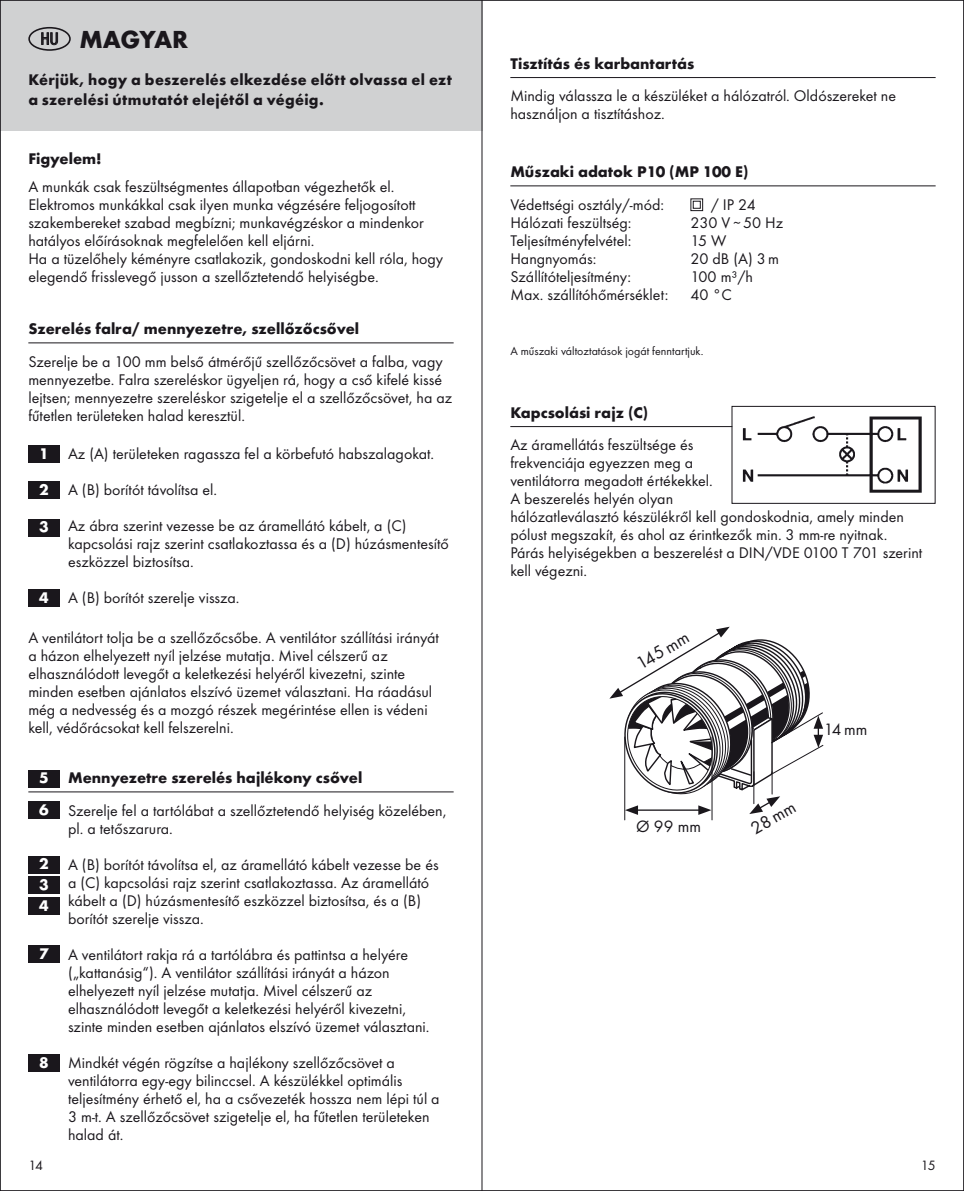
<style>
.page{position:relative;width:964px;height:1191px;background:#fff}
.page>*{position:absolute;margin:0;border:0;box-sizing:border-box;transform-origin:0 0}
.t1{font:700 25.6px "Futura TOT";letter-spacing:-.025em;color:#1a171c}
.t2{font:18.4px "Futura TOT Boo";color:#1a171c}
.t3{font:17px "Futura TOT Boo";letter-spacing:.01em;color:#1a171c}
.t4{font:16px/18px "Futura TOT Boo";color:#1a171c}
.t5{font:700 16px "Futura TOT";color:#1a171c}
.t6{font:700 16px/20px "Futura TOT";letter-spacing:.02em;color:#1a171c}
.t7{font:700 16px "Futura TOT";color:#fff}
.t8{font:14px "Futura TOT Boo";color:#1a171c}
.t9{font:12px "Futura TOT Boo";color:#1a171c}
.s1{font-family:"Helvetica Neue";font-weight:400;font-stretch:condensed;font-size:16.4px}
.s2{font-family:"Futura TOT";font-weight:700;color:#fff}
</style>
<div class="page">
<hr style="left:510px;top:426px;width:222px;height:1px;background:#1a171c">
<img style="left:742px;top:416px;width:180px;height:77px">
<div style="left:731px;top:406px;width:204px;height:98px;border:1px solid #1a171c"></div>
<div style="left:690px;top:198px;width:13px;height:13px;border:1px solid #1a171c"></div>
<div style="left:693px;top:201px;width:8px;height:8px;border:1px solid #1a171c"></div>
<hr style="left:510px;top:185px;width:425px;height:1px;background:#1a171c">
<div style="left:28px;top:897px;width:32px;height:17px;background:#1a171c"></div>
<div style="left:28px;top:876px;width:32px;height:17px;background:#1a171c"></div>
<div style="left:28px;top:856px;width:32px;height:17px;background:#1a171c"></div>
<div style="left:28px;top:801px;width:32px;height:18px;background:#1a171c"></div>
<div style="left:28px;top:770px;width:32px;height:17px;background:#1a171c"></div>
<div style="left:28px;top:945px;width:32px;height:18px;background:#1a171c"></div>
<div style="left:28px;top:1054px;width:32px;height:17px;background:#1a171c"></div>
<hr style="left:28px;top:791px;width:426px;height:1px;background:#1a171c">
<hr style="left:510px;top:77px;width:425px;height:1px;background:#1a171c">
<hr style="left:28px;top:342px;width:426px;height:1px;background:#1a171c">
<div style="left:28px;top:589px;width:32px;height:17px;background:#1a171c"></div>
<div style="left:28px;top:519px;width:32px;height:17px;background:#1a171c"></div>
<div style="left:28px;top:481px;width:32px;height:18px;background:#1a171c"></div>
<div style="left:28px;top:445px;width:32px;height:17px;background:#1a171c"></div>
<hr style="left:712px;top:737px;width:1px;height:83px;background:#1a171c">
<hr style="left:624px;top:737px;width:1px;height:83px;background:#1a171c">
<svg style="left:609px;top:626px;width:215px;height:189px"></svg>
<div style="left:0;top:0;width:482px;height:130px;background:#d0d1d2"></div>
<div style="left:28px;top:27px;width:43px;height:24px;border:2px solid #1a171c;border-radius:50%"></div>
<svg style="left:41px;top:32px;width:17px;height:13px"></svg>
<hr style="left:482px;top:0;width:1px;height:1191px;background:#1a171c">
<h1 class="t1" style="left:41px;top:23px;width:149px"><span class="s1">HU</span> MAGYAR</h1>
<p class="t6" style="left:28px;top:70px;width:425px">Kérjük, hogy a beszerelés elkezdése előtt olvassa el ezt a szerelési útmutatót elejétől a végéig.</p>
<p class="t5" style="left:28px;top:149px;width:75px">Figyelem!</p>
<p class="t4" style="left:28px;top:178px;width:416px">A munkák csak feszültségmentes állapotban végezhetők el.<br>Elektromos munkákkal csak ilyen munka végzésére feljogosított szakembereket szabad megbízni; munkavégzéskor a mindenkor hatályos előírásoknak megfelelően kell eljárni.<br>Ha a tüzelőhely kéményre csatlakozik, gondoskodni kell róla, hogy elegendő frisslevegő jusson a szellőztetendő helyiségbe.</p>
<p class="t5" style="left:28px;top:319px;width:332px">Szerelés falra/ mennyezetre, szellőzőcsővel</p>
<p class="t4" style="left:28px;top:352px;width:425px">Szerelje be a 100 mm belső átmérőjű szellőzőcsövet a falba, vagy mennyezetbe. Falra szereléskor ügyeljen rá, hogy a cső kifelé kissé lejtsen; mennyezetre szereléskor szigetelje el a szellőzőcsövet, ha az fűtetlen területeken halad keresztül.</p>
<p class="t4" style="left:39px;top:444px;width:396px"><span class="s2">1</span> Az (A) területeken ragassza fel a körbefutó habszalagokat.</p>
<p class="t4" style="left:68px;top:480px;width:151px">A (B) borítót távolítsa el.</p>
<p class="t4" style="left:68px;top:516px;width:382px">Az ábra szerint vezesse be az áramellátó kábelt, a (C) kapcsolási rajz szerint csatlakoztassa és a (D) húzásmentesítő eszközzel biztosítsa.</p>
<p class="t4" style="left:68px;top:588px;width:173px">A (B) borítót szerelje vissza.</p>
<p class="t7" style="left:39px;top:480px;width:11px">2</p>
<p class="t7" style="left:39px;top:517px;width:11px">3</p>
<p class="t7" style="left:39px;top:587px;width:11px">4</p>
<p class="t5" style="left:510px;top:54px;width:185px">Tisztítás és karbantartás</p>
<p class="t4" style="left:510px;top:87px;width:387px">Mindig válassza le a készüléket a hálózatról. Oldószereket ne használjon a tisztításhoz.</p>
<p class="t5" style="left:510px;top:162px;width:240px">Műszaki adatok P10 (MP 100 E)</p>
<p class="t4" style="left:510px;top:196px;width:155px">Védettségi osztály/-mód:</p>
<p class="t4" style="left:711px;top:196px;width:46px">/ IP 24</p>
<p class="t4" style="left:510px;top:214px;width:123px">Hálózati feszültség:</p>
<p class="t4" style="left:690px;top:214px;width:94px">230 V <sub>~</sub> 50 Hz</p>
<p class="t4" style="left:510px;top:232px;width:122px">Teljesítményfelvétel:</p>
<p class="t4" style="left:690px;top:232px;width:38px">15 W</p>
<p class="t4" style="left:510px;top:250px;width:87px">Hangnyomás:</p>
<p class="t4" style="left:690px;top:250px;width:90px">20 dB (A) 3 m</p>
<p class="t4" style="left:510px;top:268px;width:122px">Szállítóteljesítmény:</p>
<p class="t4" style="left:690px;top:268px;width:64px">100 m³/h</p>
<p class="t4" style="left:510px;top:286px;width:160px">Max. szállítóhőmérséklet:</p>
<p class="t4" style="left:690px;top:286px;width:43px">40 °C</p>
<p class="t9" style="left:510px;top:344px;width:195px">A műszaki változtatások jogát fenntartjuk.</p>
<p class="t5" style="left:510px;top:402px;width:139px">Kapcsolási rajz (C)</p>
<p class="t4" style="left:510px;top:435px;width:413px">Az áramellátás feszültsége és<br>frekvenciája egyezzen meg a<br>ventilátorra megadott értékekkel.<br>A beszerelés helyén olyan<br>hálózatleválasztó készülékről kell gondoskodnia, amely minden pólust megszakít, és ahol az érintkezők min. 3 mm-re nyitnak.<br>Párás helyiségekben a beszerelést a DIN/VDE 0100 T 701 szerint kell végezni.</p>
<p class="t4" style="left:28px;top:628px;width:412px">A ventilátort tolja be a szellőzőcsőbe. A ventilátor szállítási irányát a házon elhelyezett nyíl jelzése mutatja. Mivel célszerű az elhasználódott levegőt a keletkezési helyéről kivezetni, szinte minden esetben ajánlatos elszívó üzemet választani. Ha ráadásul még a nedvesség és a mozgó részek megérintése ellen is védeni kell, védőrácsokat kell felszerelni.</p>
<p class="t2" style="left:632px;top:655px;width:59px;rotate:-30deg">145 mm</p>
<p class="t7" style="left:39px;top:768px;width:11px">5</p>
<p class="t7" style="left:39px;top:800px;width:11px">6</p>
<p class="t7" style="left:39px;top:854px;width:11px">2</p>
<p class="t7" style="left:39px;top:874px;width:11px">3</p>
<p class="t7" style="left:39px;top:895px;width:11px">4</p>
<p class="t7" style="left:39px;top:944px;width:11px">7</p>
<p class="t7" style="left:39px;top:1052px;width:11px">8</p>
<p class="t5" style="left:68px;top:768px;width:296px">Mennyezetre szerelés hajlékony csővel</p>
<p class="t4" style="left:68px;top:801px;width:380px">Szerelje fel a tartólábat a szellőztetendő helyiség közelében, pl. a tetőszarura.</p>
<p class="t4" style="left:68px;top:855px;width:372px">A (B) borítót távolítsa el, az áramellátó kábelt vezesse be és a (C) kapcsolási rajz szerint csatlakoztassa. Az áramellátó kábelt a (D) húzásmentesítő eszközzel biztosítsa, és a (B) borítót szerelje vissza.</p>
<p class="t4" style="left:68px;top:945px;width:363px">A ventilátort rakja rá a tartólábra és pattintsa a helyére („kattanásig“). A ventilátor szállítási irányát a házon elhelyezett nyíl jelzése mutatja. Mivel célszerű az elhasználódott levegőt a keletkezési helyéről kivezetni, szinte minden esetben ajánlatos elszívó üzemet választani.</p>
<p class="t4" style="left:68px;top:1053px;width:373px">Mindkét végén rögzítse a hajlékony szellőzőcsövet a ventilátorra egy-egy bilinccsel. A készülékkel optimális teljesítmény érhető el, ha a csővezeték hossza nem lépi túl a 3 m-t. A szellőzőcsövet szigetelje el, ha fűtetlen területeken halad át.</p>
<p class="t3" style="left:636px;top:815px;width:67px">Ø 99 mm</p>
<p class="t2" style="left:746px;top:820px;width:50px;rotate:-30deg">28 mm</p>
<p class="t3" style="left:824px;top:719px;width:45px">14 mm</p>
<p class="t8" style="left:28px;top:1157px;width:16px">14</p>
<p class="t8" style="left:921px;top:1157px;width:16px">15</p>
</div>
